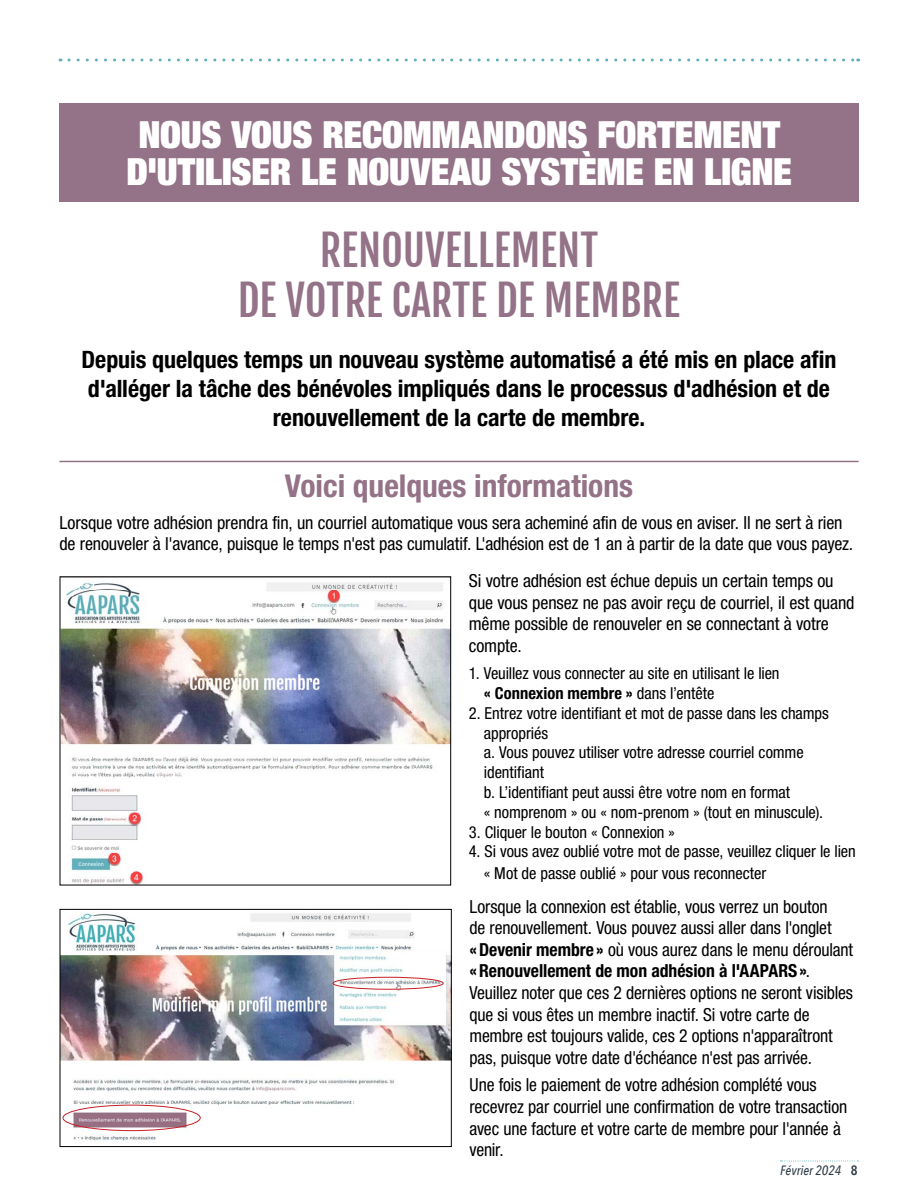
<style>
.page{position:relative;width:918px;height:1188px;background:#fff}
.page>*{position:absolute;margin:0;border:0;box-sizing:border-box;transform-origin:0 0}
.t1{font:42px/50.4px "Fjalla One";color:#947287;text-align:center}
.t2{font:900 condensed 37.5px/37.5px "Helvetica Neue LT Pro";letter-spacing:-.01em;color:#fff;text-align:center}
.t3{font:700 condensed 31.5px "Helvetica Neue LT Pro";color:#947287}
.t4{font:700 condensed 24px/28.8px "Helvetica Neue LT Pro";color:#000;text-align:center}
.t5{font:condensed 18px/21.6px "Helvetica Neue LT Pro";letter-spacing:-.01em;color:#000}
.t6{font:condensed 16.5px/19.8px "Helvetica Neue LT Pro";letter-spacing:-.005em;color:#000}
.t7{font:italic 500 13.5px "Avenir Next Condensed";color:#313e48}
.s1{font-weight:700}
.s2{font-weight:600;font-style:normal}
</style>
<div class="page">
<svg style="left:781px;top:1161px;width:77px;height:1px"></svg>
<svg style="left:69px;top:58px;width:790px;height:4px"></svg>
<hr style="left:59px;top:461px;width:800px;height:1px;background:#947287">
<img style="left:62px;top:582px;width:387px;height:301px">
<img style="left:62px;top:913px;width:388px;height:228px">
<div style="left:60px;top:909px;width:392px;height:238px;border:1px solid #000"></div>
<div style="left:333px;top:977px;width:111px;height:13px;border:1px solid #c72026;border-radius:50%"></div>
<div style="left:63px;top:1105px;width:138px;height:26px;border:1px solid #c72026;border-radius:50%"></div>
<div style="left:59px;top:104px;width:800px;height:98px;background:#947287"></div>
<h2 class="t2" style="left:127px;top:115px;width:667px">NOUS VOUS RECOMMANDONS FORTEMENT<br>D'UTILISER LE NOUVEAU SYSTÈME EN LIGNE</h2>
<h1 class="t1" style="left:238px;top:225px;width:444px">RENOUVELLEMENT<br>DE VOTRE CARTE DE MEMBRE</h1>
<h3 class="t4" style="left:82px;top:345px;width:756px">Depuis quelques temps un nouveau système automatisé a été mis en place afin d'alléger la tâche des bénévoles impliqués dans le processus d'adhésion et de renouvellement de la carte de membre.</h3>
<h3 class="t3" style="left:285px;top:466px;width:350px">Voici quelques informations</h3>
<p class="t5" style="left:59px;top:512px;width:795px">Lorsque votre adhésion prendra fin, un courriel automatique vous sera acheminé afin de vous en aviser. Il ne sert à rien de renouveler à l'avance, puisque le temps n'est pas cumulatif. L'adhésion est de 1 an à partir de la date que vous payez.</p>
<p class="t5" style="left:469px;top:570px;width:387px">Si votre adhésion est échue depuis un certain temps ou que vous pensez ne pas avoir reçu de courriel, il est quand même possible de renouveler en se connectant à votre compte.</p>
<p class="t6" style="left:484px;top:663px;width:297px;text-indent:-15px">1. Veuillez vous connecter au site en utilisant le lien <span class="s1">« Connexion membre »</span> dans l’entête</p>
<p class="t6" style="left:484px;top:703px;width:347px;text-indent:-15px">2. Entrez votre identifiant et mot de passe dans les champs appropriés<br>a. Vous pouvez utiliser votre adresse courriel comme identifiant<br>b. L’identifiant peut aussi être votre nom en format<br>« nomprenom » ou « nom-prenom » (tout en minuscule).</p>
<p class="t6" style="left:469px;top:822px;width:208px">3. Cliquer le bouton « Connexion »</p>
<p class="t6" style="left:484px;top:841px;width:373px;line-height:21.6px;text-indent:-15px">4. Si vous avez oublié votre mot de passe, veuillez cliquer le lien « Mot de passe oublié » pour vous reconnecter</p>
<p class="t5" style="left:470px;top:895px;width:385px">Lorsque la connexion est établie, vous verrez un bouton<br>de renouvellement. Vous pouvez aussi aller dans l'onglet <span class="s1">«Devenir membre »</span> où vous aurez dans le menu déroulant <span class="s1">«Renouvellement de mon adhésion à l'AAPARS»</span>.<br>Veuillez noter que ces 2 dernières options ne seront visibles que si vous êtes un membre inactif. Si votre carte de membre est toujours valide, ces 2 options n'apparaîtront pas, puisque votre date d'échéance n'est pas arrivée.</p>
<p class="t5" style="left:470px;top:1074px;width:379px">Une fois le paiement de votre adhésion complété vous recevrez par courriel une confirmation de votre transaction avec une facture et votre carte de membre pour l'année à venir.</p>
<p class="t7" style="left:780px;top:1162px;width:79px">Février 2024 <span class="s2">8</span></p>
</div>
